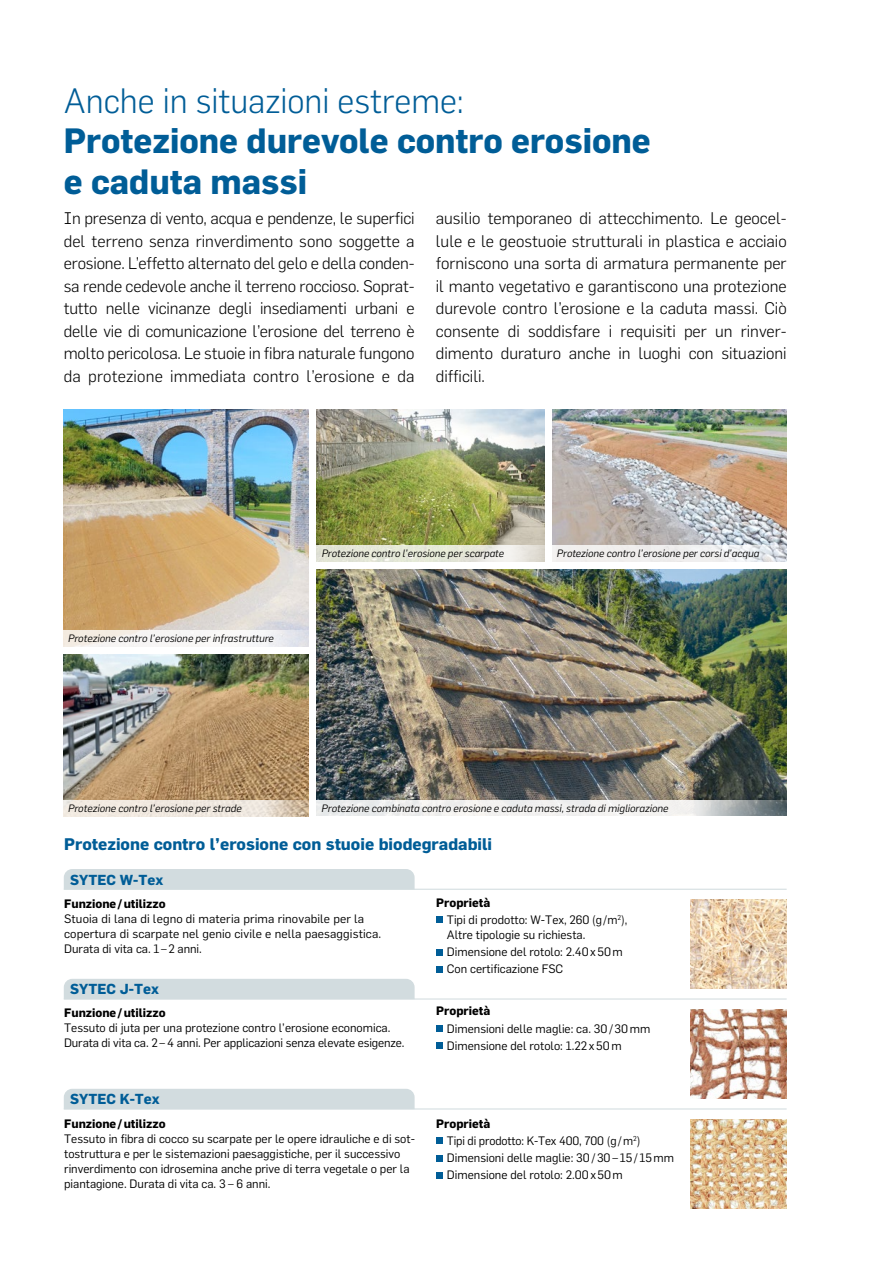
<style>
.page{position:relative;width:893px;height:1263px;background:#fff}
.page>*{position:absolute;margin:0;border:0;box-sizing:border-box;transform-origin:0 0}
.t1{font:700 34.5px/40.5px "Flama";color:#005d97}
.t2{font:300 34.5px "Flama";color:#005d97}
.t3{font:300 16.5px/22.5px "Flama";color:#000;text-align:justify}
.t4{font:700 16.5px "Flama";color:#005d97}
.t5{font:700 14.25px "Flama";color:#005d97}
.t6{font:12px/17.1px "Flama";color:#000}
.t7{font:700 12px "Flama";color:#000}
.t8{font:italic 10.5px "Flama";color:#000}
.s1{font-weight:700}
</style>
<div class="page">
<hr style="left:64px;top:1108px;width:723px;height:1px;background:#d2dcdf">
<div style="left:64px;top:1089px;width:351px;height:19px;background:#d2dcdf"></div>
<hr style="left:64px;top:998px;width:723px;height:1px;background:#d2dcdf">
<div style="left:64px;top:979px;width:351px;height:19px;background:#d2dcdf"></div>
<img style="left:316px;top:409px;width:228px;height:136px">
<img style="left:552px;top:409px;width:235px;height:136px">
<img style="left:64px;top:654px;width:245px;height:146px">
<img style="left:691px;top:1009px;width:95px;height:90px">
<img style="left:691px;top:1119px;width:96px;height:89px">
<img style="left:691px;top:900px;width:95px;height:89px">
<hr style="left:64px;top:889px;width:723px;height:1px;background:#d2dcdf">
<div style="left:64px;top:869px;width:351px;height:20px;background:#d2dcdf"></div>
<div style="left:436px;top:917px;width:7px;height:6px;background:#005d97"></div>
<div style="left:436px;top:949px;width:7px;height:6px;background:#005d97"></div>
<div style="left:436px;top:966px;width:7px;height:6px;background:#005d97"></div>
<img style="left:64px;top:409px;width:245px;height:221px">
<img style="left:316px;top:570px;width:471px;height:245px">
<div style="left:436px;top:1025px;width:7px;height:6px;background:#005d97"></div>
<div style="left:436px;top:1042px;width:7px;height:7px;background:#005d97"></div>
<div style="left:436px;top:1138px;width:7px;height:6px;background:#005d97"></div>
<div style="left:436px;top:1155px;width:7px;height:6px;background:#005d97"></div>
<div style="left:436px;top:1172px;width:7px;height:6px;background:#005d97"></div>
<svg style="left:316px;top:545px;width:229px;height:17px;background:#e6e7da"></svg>
<svg style="left:552px;top:545px;width:235px;height:17px;fill:#f0efee"></svg>
<svg style="left:63px;top:800px;width:246px;height:17px;background:#ebe2d7"></svg>
<svg style="left:63px;top:630px;width:246px;height:17px;fill:#f6f5f4"></svg>
<svg style="left:316px;top:800px;width:470px;height:16px;fill:#f0f0ef"></svg>
<h1 class="t2" style="left:64px;top:80px;width:402px">Anche in situazioni estreme:</h1>
<h1 class="t1" style="left:64px;top:120px;width:588px">Protezione durevole contro erosione e caduta massi</h1>
<p class="t3" style="left:64px;top:207px;width:352px">In presenza di vento, acqua e pendenze, le superfici del terreno senza rinverdimento sono soggette a erosione. L’effetto alternato del gelo e della conden&shy;sa rende cedevole anche il terreno roccioso. Soprat&shy;tutto nelle vicinanze degli insediamenti urbani e delle vie di comunicazione l’erosione del terreno è molto pericolosa. Le stuoie in fibra naturale fungono da protezione immediata contro l’erosione e da</p>
<p class="t3" style="left:436px;top:207px;width:352px">ausilio temporaneo di attecchimento. Le geocel&shy;lule e le geostuoie strutturali in plastica e acciaio forniscono una sorta di armatura permanente per il manto vegetativo e garantiscono una protezione durevole contro l’erosione e la caduta massi. Ciò consente di soddisfare i requisiti per un rinver&shy;dimento duraturo anche in luoghi con situazioni difficili.</p>
<p class="t8" style="left:68px;top:632px;width:207px">Protezione contro l’erosione per infrastrutture</p>
<p class="t8" style="left:322px;top:547px;width:184px">Protezione contro l’erosione per scarpate</p>
<p class="t8" style="left:557px;top:547px;width:204px">Protezione contro l’erosione per corsi d’acqua</p>
<p class="t8" style="left:68px;top:802px;width:175px">Protezione contro l’erosione per strade</p>
<p class="t8" style="left:321px;top:802px;width:349px">Protezione combinata contro erosione e caduta massi, strada di migliorazione</p>
<h2 class="t4" style="left:64px;top:833px;width:429px">Protezione contro l’erosione con stuoie biodegradabili</h2>
<p class="t5" style="left:70px;top:871px;width:95px">SYTEC W-Tex</p>
<p class="t7" style="left:64px;top:896px;width:103px">Funzione/utilizzo</p>
<p class="t6" style="left:64px;top:911px;width:319px;line-height:15px">Stuoia di lana di legno di materia prima rinovabile per la copertura di scarpate nel genio civile e nella paesaggistica.<br>Durata di vita ca. 1–2 anni.</p>
<p class="t5" style="left:70px;top:980px;width:90px">SYTEC J-Tex</p>
<p class="t7" style="left:64px;top:1005px;width:103px">Funzione/utilizzo</p>
<p class="t6" style="left:64px;top:1020px;width:342px;line-height:15px">Tessuto di juta per una protezione contro l’erosione economica.<br>Durata di vita ca. 2–4 anni. Per applicazioni senza elevate esigenze.</p>
<p class="t5" style="left:70px;top:1090px;width:91px">SYTEC K-Tex</p>
<p class="t7" style="left:64px;top:1116px;width:103px">Funzione/utilizzo</p>
<p class="t6" style="left:64px;top:1131px;width:352px;line-height:15px">Tessuto in fibra di cocco su scarpate per le opere idrauliche e di sot&shy;tostruttura e per le sistemazioni paesaggistiche, per il successivo rinverdimento con idrosemina anche prive di terra vegetale o per la piantagione. Durata di vita ca. 3 – 6 anni.</p>
<p class="t6" style="left:447px;top:894px;width:182px;text-indent:-11px"><span class="s1">Proprietà<br></span>Tipi di prodotto: W-Tex, 260 (g/m<sup>2</sup>),</p>
<p class="t6" style="left:447px;top:926px;width:177px">Altre tipologie su richiesta.<br>Dimensione del rotolo: 2.40x50m<br>Con certificazione FSC</p>
<p class="t7" style="left:436px;top:1004px;width:56px">Proprietà</p>
<p class="t6" style="left:447px;top:1019px;width:205px">Dimensioni delle maglie: ca. 30/30mm<br>Dimensione del rotolo: 1.22x50m</p>
<p class="t6" style="left:447px;top:1115px;width:229px;text-indent:-11px"><span class="s1">Proprietà<br></span>Tipi di prodotto: K-Tex 400, 700 (g/m<sup>2</sup>)<br>Dimensioni delle maglie: 30/30–15/15mm<br>Dimensione del rotolo: 2.00x50m</p>
</div>
